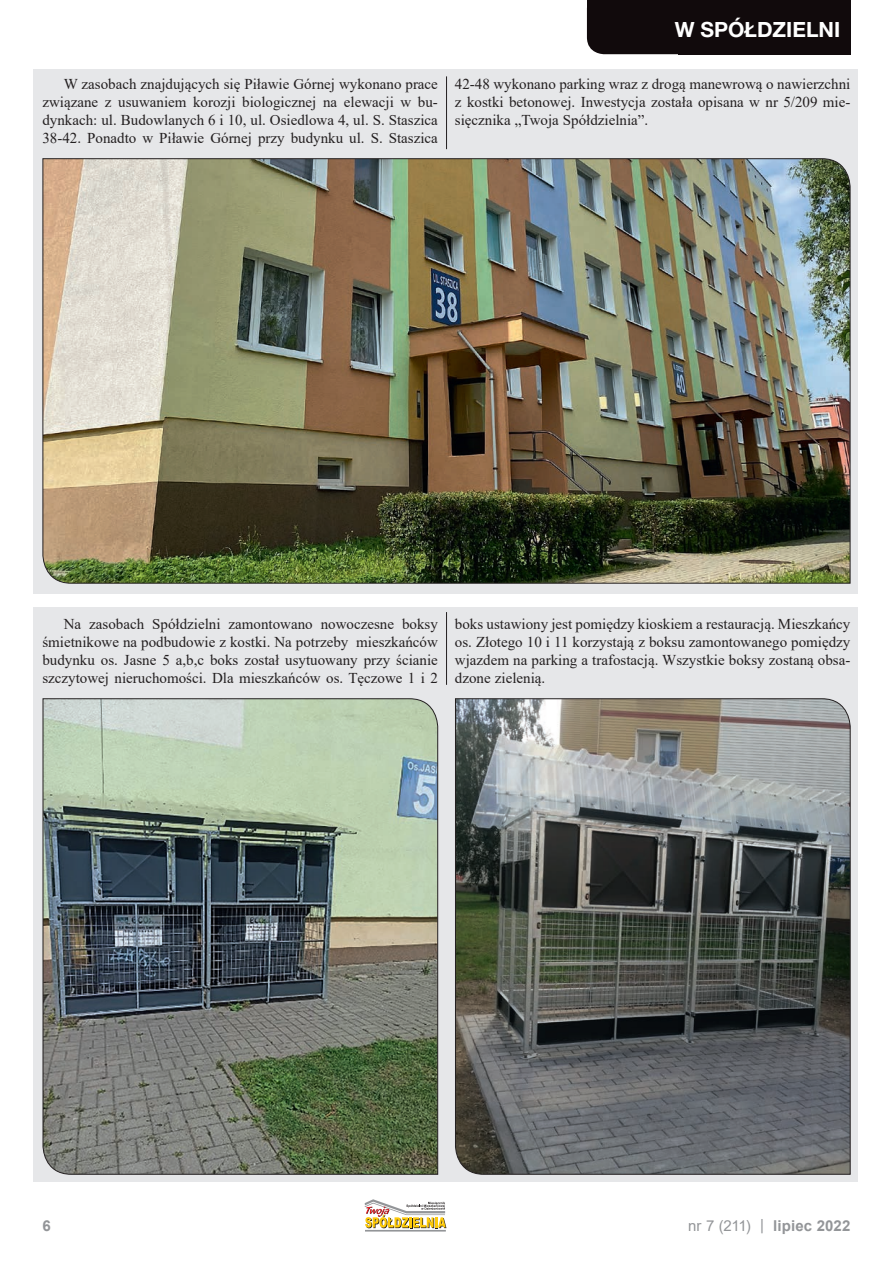
<style>
.page{position:relative;width:893px;height:1263px;background:#fff}
.page>*{position:absolute;margin:0;border:0;box-sizing:border-box;transform-origin:0 0}
.t1{font:700 21px "Helvetica Neue LT Pro";color:#fff}
.t2{font:15px/18px "Times New Roman";color:#231f20;text-align:justify}
.t3{font:700 15px "Arial";letter-spacing:.01em;color:#939598}
.s1{font-weight:400}
</style>
<div class="page">
<hr style="left:365px;top:1230px;width:81px;height:1px;background:#939598">
<svg style="left:365px;top:1199px;width:81px;height:29px"></svg>
<div style="left:33px;top:608px;width:825px;height:574px;background:#e6e7e9"></div>
<div style="left:33px;top:70px;width:825px;height:524px;background:#e6e7e9"></div>
<hr style="left:446px;top:76px;width:1px;height:73px;background:#231f20">
<hr style="left:446px;top:612px;width:1px;height:73px;background:#231f20">
<img style="left:42px;top:158px;width:809px;height:426px">
<img style="left:42px;top:698px;width:396px;height:477px">
<svg style="left:455px;top:698px;width:396px;height:477px;background:#646764"></svg>
<div style="left:587px;top:0;width:263px;height:54px;background:#110a0c"></div>
<h1 class="t1" style="left:675px;top:16px;width:167px">W SPÓŁDZIELNI</h1>
<p class="t2" style="left:42px;top:75px;width:397px;text-indent:21px">W zasobach znajdujących się Piławie Górnej wykonano prace związane z usuwaniem korozji biologicznej na elewacji w bu&shy;dynkach: ul. Budowlanych 6 i 10, ul. Osiedlowa 4, ul. S. Staszica 38-42. Ponadto w Piławie Górnej przy budynku ul. S. Staszica</p>
<p class="t2" style="left:455px;top:75px;width:397px">42-48 wykonano parking wraz z drogą manewrową o nawierzchni z kostki betonowej. Inwestycja została opisana w nr 5/209 mie&shy;sięcznika „Twoja Spółdzielnia”.</p>
<p class="t2" style="left:42px;top:615px;width:397px;text-indent:21px">Na zasobach Spółdzielni zamontowano nowoczesne boksy śmietnikowe na podbudowie z kostki. Na potrzeby mieszkańców budynku os. Jasne 5 a,b,c boks został usytuowany przy ścianie szczytowej nieruchomości. Dla mieszkańców os. Tęczowe 1 i 2</p>
<p class="t2" style="left:455px;top:615px;width:397px">boks ustawiony jest pomiędzy kioskiem a restauracją. Mieszkańcy os. Złotego 10 i 11 korzystają z boksu zamontowanego pomiędzy wjazdem na parking a trafostacją. Wszystkie boksy zostaną obsa&shy;dzone zielenią.</p>
<p class="t3" style="left:43px;top:1215px;width:10px">6</p>
<p class="t3" style="left:688px;top:1215px;width:164px"><span class="s1">nr 7 (211) |</span> lipiec 2022</p>
</div>
